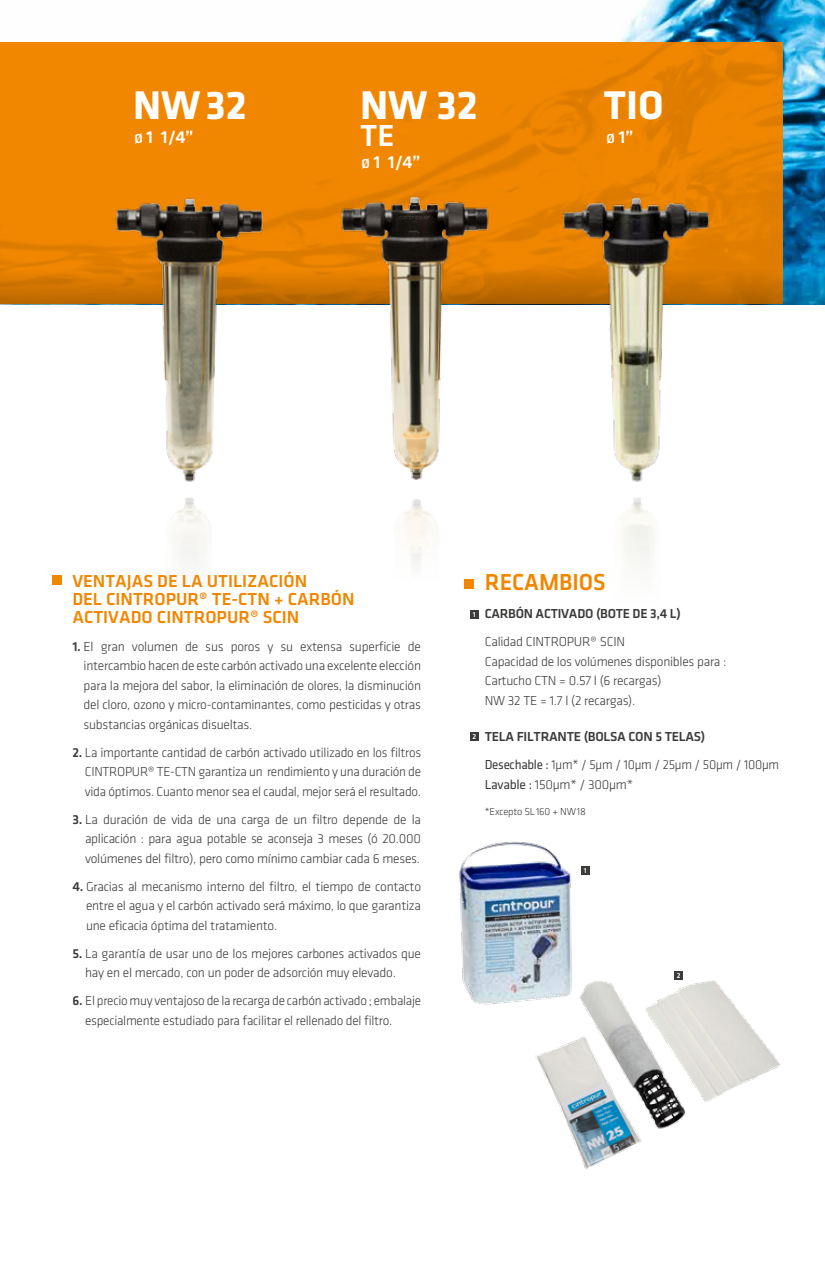
<style>
.page{position:relative;width:825px;height:1263px;background:#fff}
.page>*{position:absolute;margin:0;border:0;box-sizing:border-box;transform-origin:0 0}
.t1{font:700 41.7px "Klavika CH";color:#fff}
.t2{font:700 41.55px "Klavika CH";color:#fff}
.t3{font:500 31.5px "Klavika CH";color:#fff}
.t4{font:500 24px "Klavika CH";color:#f18700;scale:.96 1}
.t5{font:500 18px/18px "Klavika CH";color:#f18700}
.t6{font:500 18px "Klavika CH";color:#fff}
.t7{font:300 13.5px/19.5px "Klavika CH";letter-spacing:-.02em;color:#3b3b3a;text-align:justify}
.t8{font:500 13.5px/28px "Klavika CH";letter-spacing:-.02em;color:#3b3b3a}
.t9{font:300 10.5px "Klavika CH";letter-spacing:-.02em;color:#3b3b3a}
.t10{font:500 7.5px "Klavika CH";color:#fff}
.s1{font-size:13.5px}
.s2{font-weight:500}
.s3{font-weight:400}
.s4{font-weight:300}
</style>
<div class="page">
<img style="left:0;top:0;width:825px;height:268px">
<img style="left:0;top:43px;width:782px;height:225px">
<svg style="left:0;top:268px;width:825px;height:36px"></svg>
<div style="left:52px;top:575px;width:10px;height:10px;background:#f18700"></div>
<div style="left:465px;top:579px;width:9px;height:10px;background:#f18700"></div>
<div style="left:470px;top:732px;width:8px;height:9px;background:#3b3b3a"></div>
<div style="left:581px;top:866px;width:8px;height:9px;background:#3b3b3a"></div>
<div style="left:470px;top:610px;width:8px;height:9px;background:#3b3b3a"></div>
<img style="left:102px;top:194px;width:166px;height:288px">
<img style="left:173px;top:497px;width:35px;height:66px">
<img style="left:550px;top:194px;width:169px;height:288px">
<img style="left:622px;top:498px;width:33px;height:65px">
<img style="left:340px;top:194px;width:151px;height:286px">
<img style="left:403px;top:499px;width:62px;height:83px">
<img style="left:459px;top:841px;width:113px;height:164px">
<img style="left:497px;top:966px;width:283px;height:204px">
<h2 class="t2" style="left:133px;top:75px;width:115px">NW32</h2>
<h3 class="t6" style="left:134px;top:125px;width:61px"><span class="s1">Ø</span> 1 1/4”</h3>
<h1 class="t1" style="left:360px;top:75px;width:119px">NW 32</h1>
<h3 class="t3" style="left:360px;top:114px;width:36px">TE</h3>
<h3 class="t6" style="left:362px;top:150px;width:61px"><span class="s1">Ø</span> 1 1/4”</h3>
<h2 class="t2" style="left:604px;top:75px;width:61px">TIO</h2>
<h3 class="t6" style="left:606px;top:125px;width:29px"><span class="s1">Ø</span> 1”</h3>
<h3 class="t5" style="left:72px;top:571px;width:284px">VENTAJAS DE LA UTILIZACIÓN<br>DEL CINTROPUR® TE-CTN + CARBÓN<br>ACTIVADO CINTROPUR® SCIN</h3>
<p class="t7" style="left:84px;top:636px;width:339px;text-indent:-11px"><span class="s2">1.</span> El gran volumen de sus poros y su extensa superficie de intercambio hacen de este carbón activado una excelente elección para la mejora del sabor, la eliminación de olores, la disminución del cloro, ozono y micro-contaminantes, como pesticidas y otras substancias orgánicas disueltas.</p>
<p class="t7" style="left:85px;top:742px;width:338px;text-indent:-13px"><span class="s2">2.</span> La importante cantidad de carbón activado utilizado en los filtros CINTROPUR® TE-CTN garantiza un rendimiento y una duración de vida óptimos. Cuanto menor sea el caudal, mejor será el resultado.</p>
<p class="t7" style="left:85px;top:809px;width:337px;text-indent:-13px"><span class="s2">3.</span> La duración de vida de una carga de un filtro depende de la aplicación : para agua potable se aconseja 3 meses (ó 20.000 volúmenes del filtro), pero como mínimo cambiar cada 6 meses.</p>
<p class="t7" style="left:86px;top:876px;width:337px;text-indent:-14px"><span class="s2">4.</span> Gracias al mecanismo interno del filtro, el tiempo de contacto entre el agua y el carbón activado será máximo, lo que garantiza une eficacia óptima del tratamiento.</p>
<p class="t7" style="left:85px;top:943px;width:337px;text-indent:-13px"><span class="s2">5.</span> La garantía de usar uno de los mejores carbones activados que hay en el mercado, con un poder de adsorción muy elevado.</p>
<p class="t7" style="left:85px;top:991px;width:337px;text-indent:-13px"><span class="s2">6.</span> El precio muy ventajoso de la recarga de carbón activado ; embalaje especialmente estudiado para facilitar el rellenado del filtro.</p>
<p class="t10" style="left:473px;top:609px;width:4px">1</p>
<p class="t10" style="left:472px;top:731px;width:5px">2</p>
<h3 class="t4" style="left:485px;top:566px;width:127px">RECAMBIOS</h3>
<p class="t8" style="left:485px;top:599px;width:198px">CARBÓN ACTIVADO (BOTE DE 3,4 L)</p>
<p class="t7" style="left:485px;top:632px;width:243px;text-align:left">Calidad CINTROPUR® SCIN<br>Capacidad de los volúmenes disponibles para :<br>Cartucho CTN = 0.57 l (6 recargas)<br>NW 32 TE = 1.7 l (2 recargas).</p>
<p class="t8" style="left:485px;top:722px;width:296px">TELA FILTRANTE (BOLSA CON 5 TELAS)<br><span class="s3">Desechable :</span> <span class="s4">1µm* / 5µm / 10µm / 25µm / 50µm / 100µm</span></p>
<p class="t7" style="left:485px;top:774px;width:150px"><span class="s3">Lavable :</span> 150µm* / 300µm*</p>
<p class="t9" style="left:485px;top:805px;width:103px">*Excepto SL160 + NW18</p>
<p class="t10" style="left:584px;top:865px;width:4px">1</p>
<p class="t10" style="left:677px;top:970px;width:5px">2</p>
</div>
